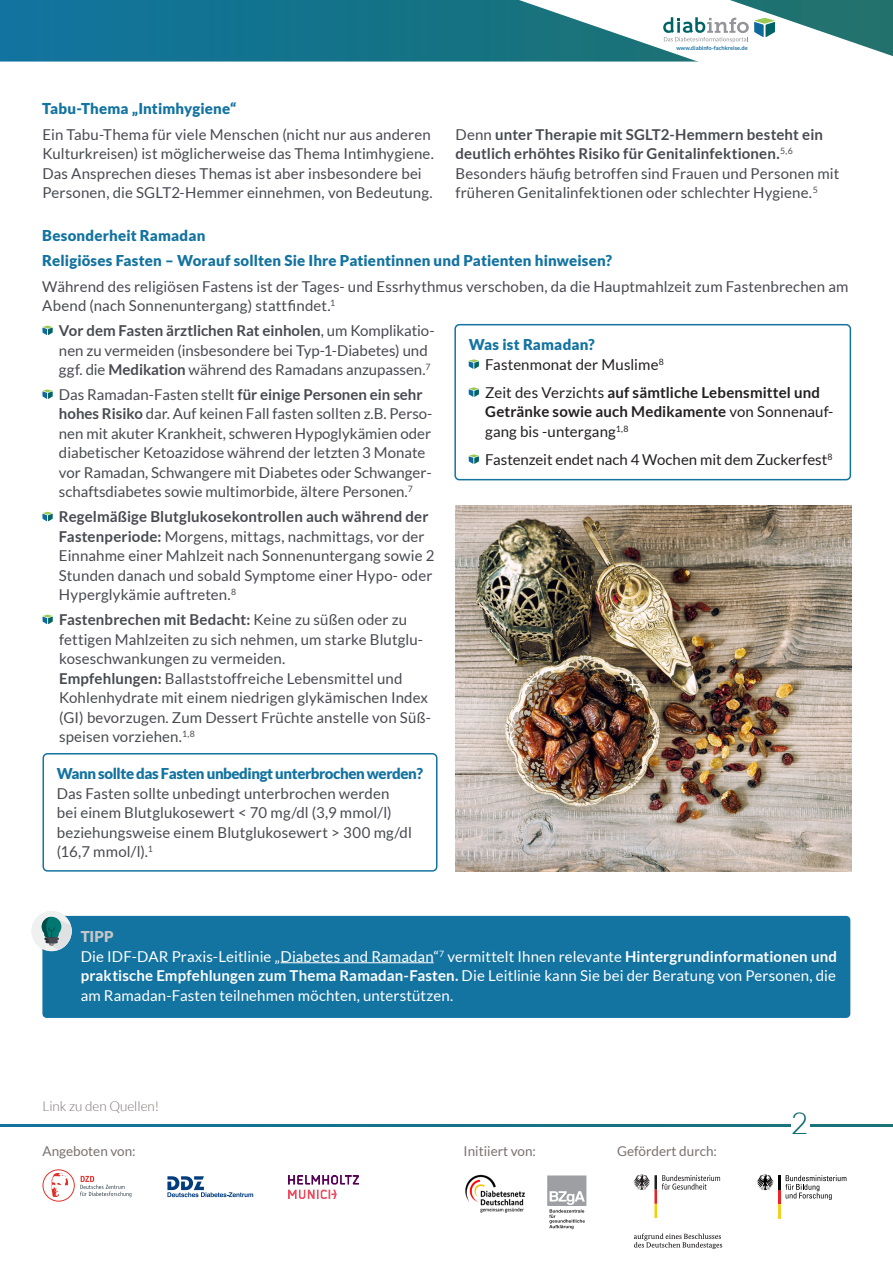
<style>
.page{position:relative;width:893px;height:1263px;background:#fff}
.page>*{position:absolute;margin:0;border:0;box-sizing:border-box;transform-origin:0 0}
.t1{font:300 30px "Lato";color:#006466}
.t2{font:15px/19.5px "Lato";letter-spacing:.005em;color:#484a51}
.t3{font:15px/19.5px "Lato";letter-spacing:.005em;color:#fff}
.t4{font:900 15px "Lato";letter-spacing:.005em;color:#1373a1}
.t5{font:700 15px/19.5px "Lato";letter-spacing:.01em;color:#231f20}
.t6{font:15px/19.5px "Lato";color:#231f20}
.t7{font:900 15px "Lato";letter-spacing:-.03em;color:#1373a1}
.t8{font:13.5px "Lato";color:#79716f}
.t9{font:300 13.5px "Lato";color:#79716f}
.t10{font:700 5.7px "Lato";color:#1570a2}
.s1{font-weight:700}
.s2{font-weight:900;color:#1373a1}
.s3{font-weight:400}
.s4{font-weight:900;color:#c5c6c8}
</style>
<div class="page">
<img style="left:0;top:0;width:508px;height:61px">
<svg style="left:508px;top:0;width:385px;height:62px"></svg>
<img style="left:0;top:1124px;width:892px;height:2px">
<svg style="left:80px;top:1176px;width:51px;height:21px"></svg>
<svg style="left:51px;top:1173px;width:17px;height:24px"></svg>
<div style="left:43px;top:1169px;width:32px;height:32px;border:1px solid #e13229;border-radius:50%"></div>
<svg style="left:167px;top:1176px;width:86px;height:21px"></svg>
<svg style="left:634px;top:1233px;width:88px;height:16px"></svg>
<svg style="left:633px;top:1174px;width:87px;height:44px"></svg>
<svg style="left:757px;top:1174px;width:89px;height:44px"></svg>
<img style="left:465px;top:1174px;width:60px;height:39px">
<img style="left:289px;top:1175px;width:69px;height:24px">
<div style="left:545px;top:1174px;width:43px;height:58px;background:linear-gradient(to right,#fff,#fff)"></div>
<svg style="left:547px;top:1175px;width:39px;height:54px"></svg>
<svg style="left:469px;top:359px;width:10px;height:10px"></svg>
<svg style="left:469px;top:387px;width:10px;height:10px"></svg>
<svg style="left:469px;top:454px;width:10px;height:10px"></svg>
<div style="left:454px;top:324px;width:397px;height:156px;border:2px solid #1373a1;border-radius:4px"></div>
<svg style="left:42px;top:326px;width:11px;height:9px"></svg>
<svg style="left:42px;top:389px;width:11px;height:10px"></svg>
<svg style="left:42px;top:512px;width:11px;height:9px"></svg>
<img style="left:455px;top:505px;width:396px;height:367px">
<div style="left:42px;top:916px;width:808px;height:102px;background:#1373a1;border-radius:4px"></div>
<hr style="left:281px;top:962px;width:153px;height:1px;background:#fff">
<div style="left:32px;top:911px;width:40px;height:40px;background:#eff0f0;border-radius:50%"></div>
<svg style="left:42px;top:917px;width:30px;height:33px"></svg>
<svg style="left:43px;top:615px;width:10px;height:9px"></svg>
<div style="left:43px;top:753px;width:394px;height:119px;border:2px solid #1373a1;border-radius:4px"></div>
<div style="left:791px;top:1110px;width:18px;height:30px;background:#fff"></div>
<p class="t10" style="left:676px;top:44px;width:73px">www.diabinfo-fachkreise.de</p>
<p class="t4" style="left:42px;top:100px;width:196px">Tabu-Thema „Intimhygiene“</p>
<p class="t2" style="left:42px;top:124px;width:393px">Ein Tabu-Thema für viele Menschen (nicht nur aus anderen Kulturkreisen) ist möglicherweise das Thema Intimhygiene.<br>Das Ansprechen dieses Themas ist aber insbesondere bei Personen, die SGLT2-Hemmer einnehmen, von Bedeutung.</p>
<p class="t2" style="left:455px;top:124px;width:385px">Denn <span class="s1">unter Therapie mit SGLT2-Hemmern besteht ein deutlich erhöhtes Risiko für Genitalinfektionen.</span><sup>5,6<br></sup>Besonders häufig betroffen sind Frauen und Personen mit früheren Genitalinfektionen oder schlechter Hygiene.<sup>5</sup></p>
<p class="t4" style="left:42px;top:226px;width:165px">Besonderheit Ramadan</p>
<p class="t2" style="left:42px;top:276px;width:808px">Während des religiösen Fastens ist der Tages- und Essrhythmus verschoben, da die Hauptmahlzeit zum Fastenbrechen am<br>Abend (nach Sonnenuntergang) stattfindet.<sup>1</sup></p>
<p class="t4" style="left:42px;top:252px;width:571px">Religiöses Fasten – Worauf sollten Sie Ihre Patientinnen und Patienten hinweisen?</p>
<p class="t2" style="left:59px;top:321px;width:377px"><span class="s1">Vor dem Fasten ärztlichen Rat einholen</span>, um Komplikatio&shy;nen zu vermeiden (insbesondere bei Typ-1-Diabetes) und ggf. die <span class="s1">Medikation</span> während des Ramadans anzupassen.<sup>7</sup></p>
<p class="t2" style="left:59px;top:385px;width:375px">Das Ramadan-Fasten stellt <span class="s1">für einige Personen ein sehr hohes Risiko</span> dar. Auf keinen Fall fasten sollten z.B. Perso&shy;nen mit akuter Krankheit, schweren Hypoglykämien oder diabetischer Ketoazidose während der letzten 3 Monate vor Ramadan, Schwangere mit Diabetes oder Schwanger&shy;schaftsdiabetes sowie multimorbide, ältere Personen.<sup>7</sup></p>
<p class="t2" style="left:59px;top:507px;width:377px"><span class="s1">Regelmäßige Blutglukosekontrollen auch während der Fastenperiode:</span> Morgens, mittags, nachmittags, vor der Einnahme einer Mahlzeit nach Sonnenuntergang sowie 2<br>Stunden danach und sobald Symptome einer Hypo- oder Hyperglykämie auftreten.<sup>8</sup></p>
<p class="t2" style="left:59px;top:610px;width:373px"><span class="s1">Fastenbrechen mit Bedacht:</span> Keine zu süßen oder zu fettigen Mahlzeiten zu sich nehmen, um starke Blutglu&shy;koseschwankungen zu vermeiden.<br><span class="s1">Empfehlungen:</span> Ballaststoffreiche Lebensmittel und Kohlenhydrate mit einem niedrigen glykämischen Index (GI) bevorzugen. Zum Dessert Früchte anstelle von Süß&shy;speisen vorziehen.<sup>1,8</sup></p>
<p class="t7" style="left:57px;top:765px;width:368px">Wann sollte das Fasten unbedingt unterbrochen werden?</p>
<p class="t2" style="left:57px;top:783px;width:357px">Das Fasten sollte unbedingt unterbrochen werden bei einem Blutglukosewert &lt; 70 mg/dl (3,9 mmol/l) beziehungsweise einem Blutglukosewert &gt; 300 mg/dl (16,7 mmol/l).<sup>1</sup></p>
<p class="t6" style="left:485px;top:335px;width:180px;text-indent:-17px"><span class="s2">Was ist Ramadan?<br></span>Fastenmonat der Muslime<sup>8</sup></p>
<p class="t5" style="left:485px;top:382px;width:350px"><span class="s3">Zeit des Verzichts</span> auf sämtliche Lebensmittel und<br>Getränke sowie auch Medikamente <span class="s3">von Sonnenauf&shy;gang bis -untergang</span><sup>1,8</sup></p>
<p class="t6" style="left:485px;top:449px;width:349px">Fastenzeit endet nach 4 Wochen mit dem Zuckerfest<sup>8</sup></p>
<p class="t3" style="left:81px;top:927px;width:758px"><span class="s4">TIPP<br></span>Die IDF-DAR Praxis-Leitlinie „Diabetes and Ramadan“<sup>7</sup> vermittelt Ihnen relevante <span class="s1">Hintergrundinformationen und praktische Empfehlungen zum Thema Ramadan-Fasten.</span> Die Leitlinie kann Sie bei der Beratung von Personen, die am Ramadan-Fasten teilnehmen möchten, unterstützen.</p>
<p class="t9" style="left:43px;top:1099px;width:118px">Link zu den Quellen!</p>
<p class="t8" style="left:43px;top:1144px;width:95px">Angeboten von:</p>
<p class="t8" style="left:464px;top:1144px;width:74px">Initiiert von:</p>
<p class="t8" style="left:617px;top:1144px;width:101px">Gefördert durch:</p>
<h1 class="t1" style="left:791px;top:1107px;width:19px">2</h1>
</div>
